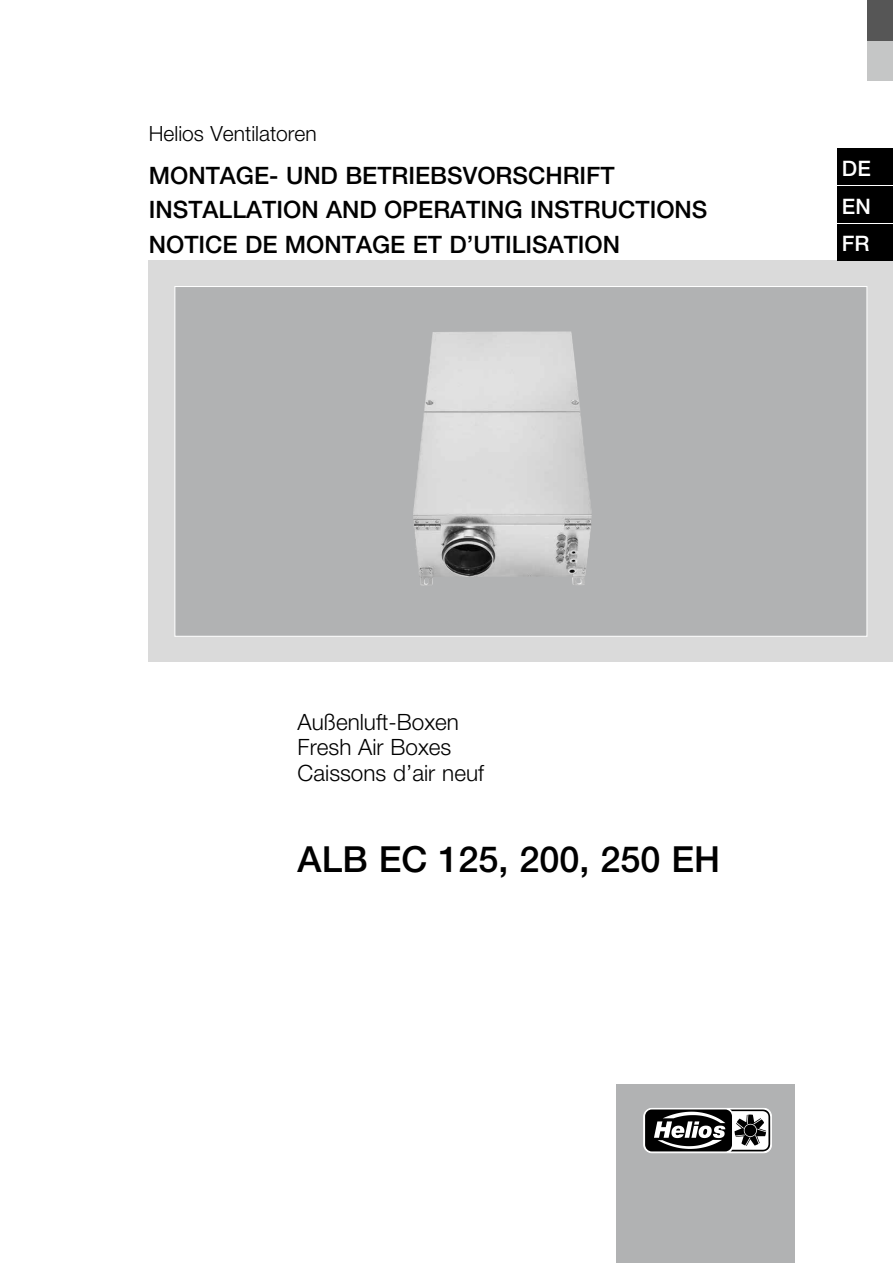
<style>
.page{position:relative;width:893px;height:1263px;background:#fff}
.page>*{position:absolute;margin:0;border:0;box-sizing:border-box;transform-origin:0 0}
.t1{font:500 36px "Helvetica Neue";color:#000}
.t2{font:500 24px/34.5px "Helvetica Neue";color:#000}
.t3{font:300 22.5px/25.5px "Helvetica Neue";color:#000}
.t4{font:500 21.3px/37.8px "Helvetica Neue";color:#fff;text-align:justify}
.t5{font:300 21px "Helvetica Neue";color:#000}
</style>
<div class="page">
<div style="left:867px;top:0;width:26px;height:81px;background:#c5c6c6"></div>
<div style="left:867px;top:0;width:26px;height:40px;background:#565656"></div>
<div style="left:617px;top:1084px;width:178px;height:179px;background:#b1b2b3"></div>
<svg style="left:644px;top:1108px;width:127px;height:45px;background:#6c6c6c"></svg>
<div style="left:149px;top:260px;width:744px;height:402px;background:#dadada"></div>
<div style="left:174px;top:286px;width:693px;height:351px;background:#b1b2b3;border:1px solid #fff"></div>
<img style="left:413px;top:331px;width:179px;height:255px">
<div style="left:838px;top:149px;width:55px;height:36px;background:#000"></div>
<div style="left:838px;top:187px;width:55px;height:36px;background:#000"></div>
<div style="left:838px;top:224px;width:55px;height:36px;background:#000"></div>
<p class="t5" style="left:149px;top:120px;width:169px">Helios Ventilatoren</p>
<p class="t2" style="left:149px;top:158px;width:560px">MONTAGE- UND BETRIEBSVORSCHRIFT<br>INSTALLATION AND OPERATING INSTRUCTIONS<br>NOTICE DE MONTAGE ET D’UTILISATION</p>
<p class="t4" style="left:842px;top:149px;width:30px">DE EN FR</p>
<p class="t3" style="left:298px;top:708px;width:188px">Außenluft-Boxen<br>Fresh Air Boxes<br>Caissons d’air neuf</p>
<h1 class="t1" style="left:298px;top:838px;width:424px">ALB EC 125, 200, 250 EH</h1>
</div>
